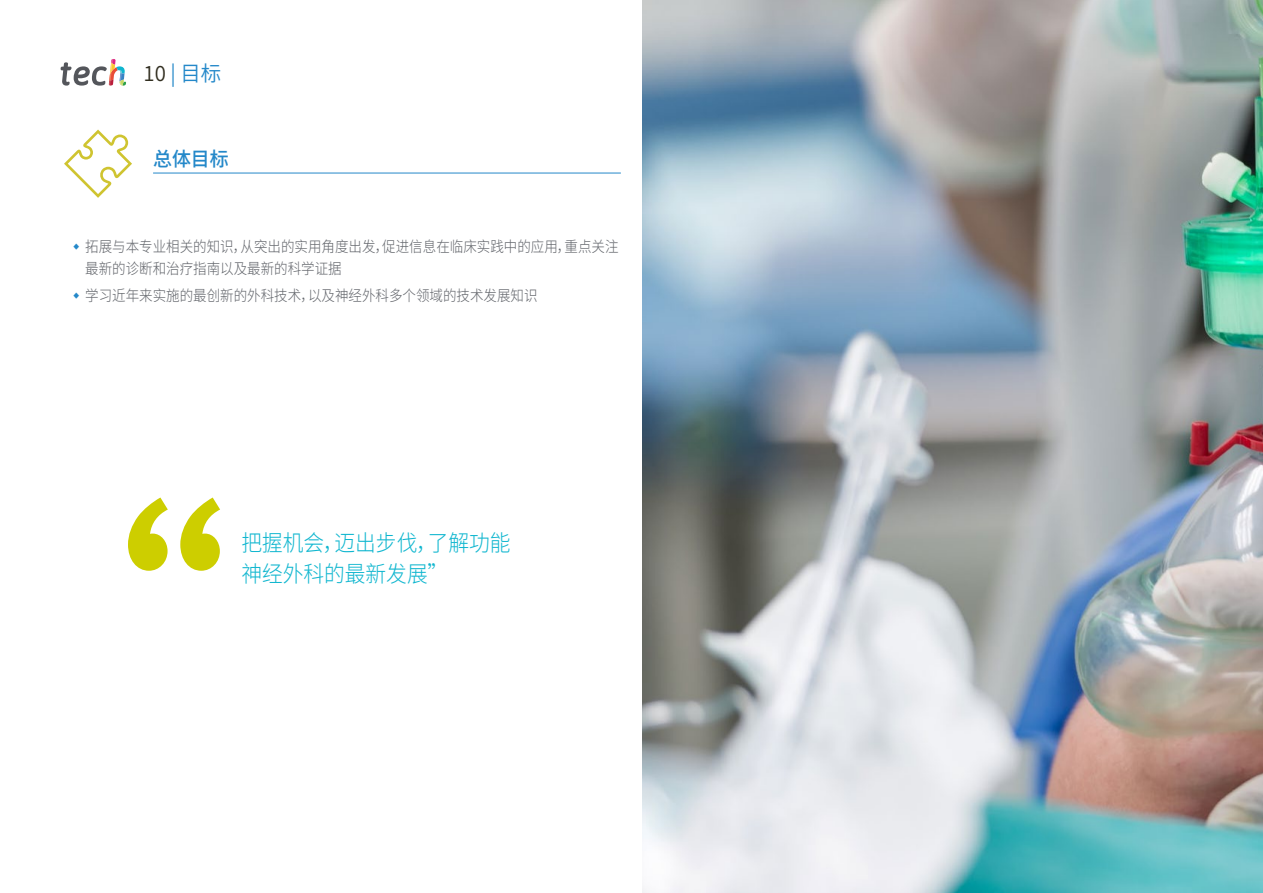
<style>
.page{position:relative;width:1263px;height:893px;background:#fff}
.page>*{position:absolute;margin:0;border:0;box-sizing:border-box;transform-origin:0 0}
.t1{font:300 22.5px/31.5px "Source Han Sans CN";color:#0fb6cf;scale:.92 1}
.t2{font:21px "Source Han Sans CN";color:#2488c9}
.t3{font:500 19.5px "Source Han Sans CN";color:#2488c9}
.t4{font:300 15px/22.5px "Source Han Sans CN";color:#61646a;scale:.9 1}
.s1{color:#312e20}
</style>
<div class="page">
<hr style="left:153px;top:173px;width:468px;height:1px;background:#2488c9">
<svg style="left:64px;top:130px;width:68px;height:68px"></svg>
<img style="left:642px;top:0;width:621px;height:893px">
<svg style="left:61px;top:59px;width:65px;height:27px"></svg>
<svg style="left:128px;top:497px;width:92px;height:74px"></svg>
<h2 class="t2" style="left:144px;top:61px;width:79px"><span class="s1">10</span> | 目标</h2>
<h3 class="t3" style="left:153px;top:147px;width:77px">总体目标</h3>
<p class="t4" style="left:85px;top:235px;width:594px">拓展与本专业相关的知识，从突出的实用角度出发，促进信息在临床实践中的应用，重点关注最新的诊断和治疗指南以及最新的科学证据</p>
<p class="t4" style="left:85px;top:284px;width:504px">学习近年来实施的最创新的外科技术，以及神经外科多个领域的技术发展知识</p>
<h1 class="t1" style="left:241px;top:527px;width:294px">把握机会，迈出步伐，了解功能神经外科的最新发展”</h1>
</div>
